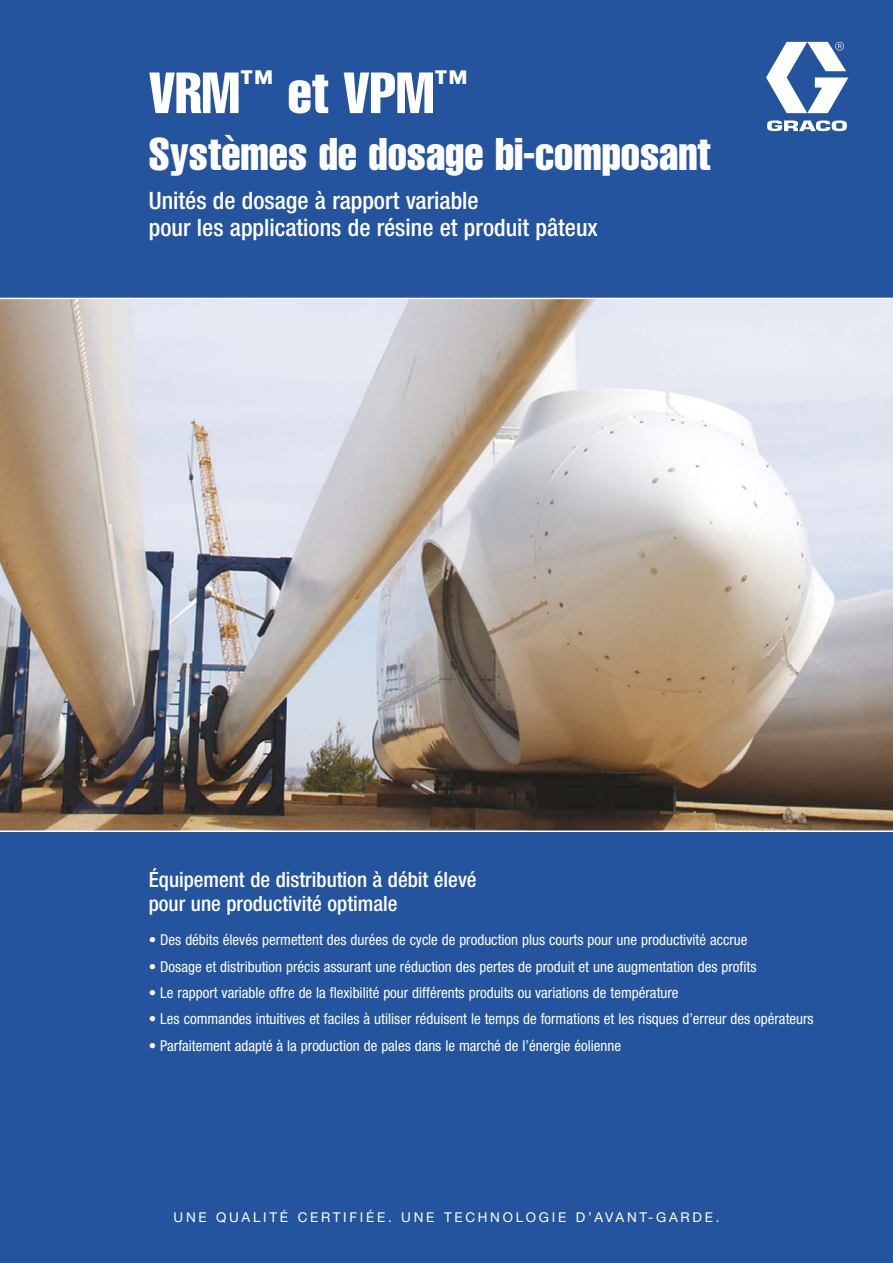
<style>
.page{position:relative;width:893px;height:1263px;background:#24549d}
.page>*{position:absolute;margin:0;border:0;box-sizing:border-box;transform-origin:0 0}
.t1{font:57px "Helvetica LT Std Comp";color:#fff}
.t2{font:45px "Helvetica LT Std Comp";color:#fff}
.t3{font:500 condensed 24px/27px "Helvetica Neue LT Std";color:#fff}
.t4{font:500 condensed 21px/24px "Helvetica Neue LT Std";color:#fff}
.t5{font:condensed 15px "Helvetica Neue LT Std";color:#fff}
.t6{font:13.5px "Helvetica Neue LT Std";letter-spacing:.2em;color:#fff}
</style>
<div class="page">
<svg style="left:766px;top:42px;width:82px;height:71px"></svg>
<svg style="left:767px;top:120px;width:80px;height:11px"></svg>
<img style="left:0;top:299px;width:893px;height:531px">
<hr style="left:0;top:298px;width:893px;height:1px;background:#fff">
<hr style="left:0;top:830px;width:893px;height:2px;background:#fff">
<h1 class="t1" style="left:149px;top:72px;width:320px">VRM<sup>™</sup> et VPM<sup>™</sup></h1>
<h2 class="t2" style="left:149px;top:138px;width:564px">Systèmes de dosage bi-composant</h2>
<h3 class="t3" style="left:149px;top:189px;width:450px">Unités de dosage à rapport variable<br>pour les applications de résine et produit pâteux</h3>
<h3 class="t4" style="left:149px;top:870px;width:329px">Équipement de distribution à débit élevé pour une productivité optimale</h3>
<p class="t5" style="left:149px;top:934px;width:600px">• Des débits élevés permettent des durées de cycle de production plus courts pour une productivité accrue</p>
<p class="t5" style="left:149px;top:961px;width:609px">• Dosage et distribution précis assurant une réduction des pertes de produit et une augmentation des profits</p>
<p class="t5" style="left:149px;top:987px;width:531px">• Le rapport variable offre de la flexibilité pour différents produits ou variations de température</p>
<p class="t5" style="left:149px;top:1014px;width:666px">• Les commandes intuitives et faciles à utiliser réduisent le temps de formations et les risques d’erreur des opérateurs</p>
<p class="t5" style="left:149px;top:1040px;width:474px">• Parfaitement adapté à la production de pales dans le marché de l’énergie éolienne</p>
<p class="t6" style="left:174px;top:1212px;width:547px">UNE QUALITÉ CERTIFIÉE. UNE TECHNOLOGIE D’AVANT-GARDE.</p>
</div>
